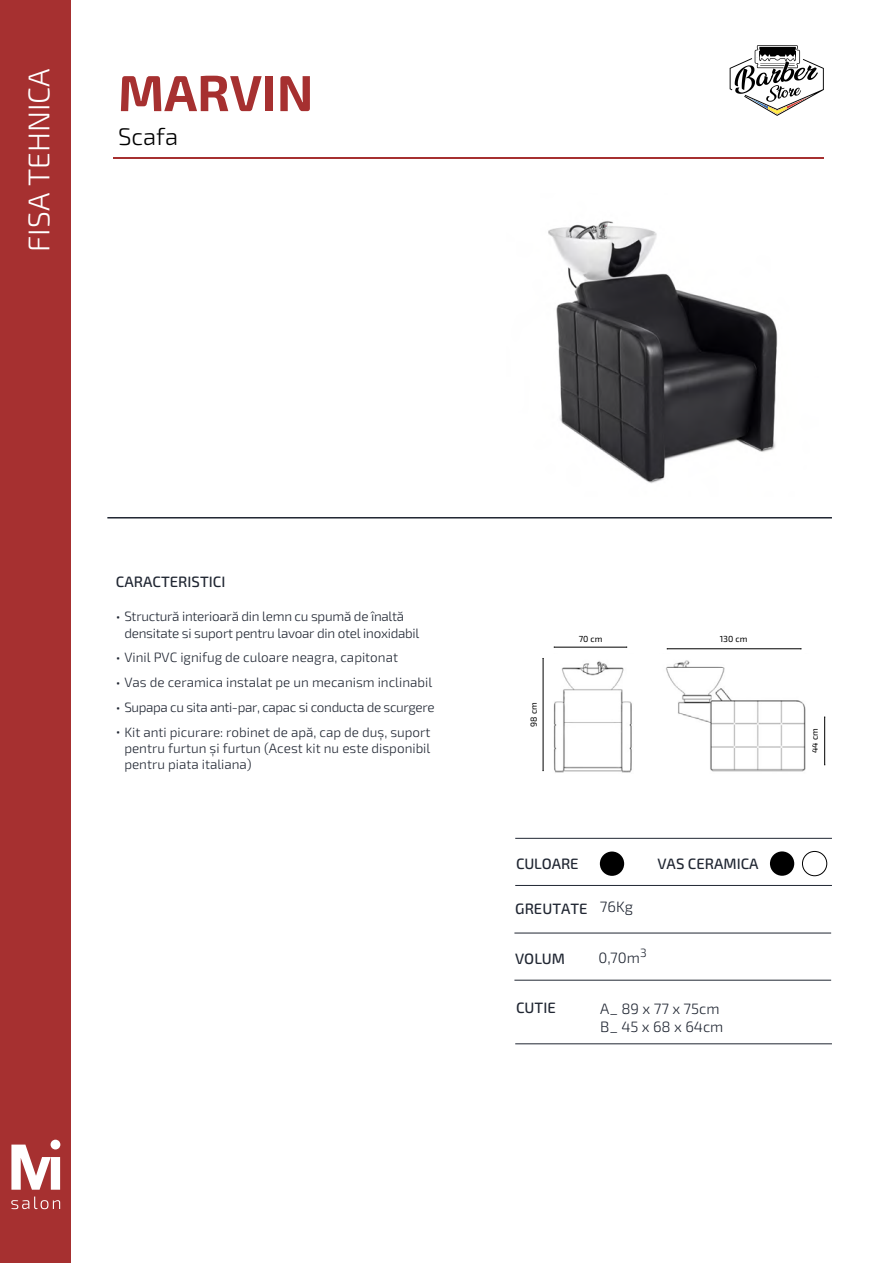
<style>
.page{position:relative;width:893px;height:1263px;background:#fff}
.page>*{position:absolute;margin:0;border:0;box-sizing:border-box;transform-origin:0 0}
.t1{font:700 50.7px "Exo 2";color:#a63030}
.t2{font:300 30px "Exo 2";color:#fff}
.t3{font:300 24px "Exo 2";color:#000}
.t4{font:500 15px "Exo 2";color:#202632}
.t5{font:300 15px/18px "Exo 2";color:#202632}
.t6{font:300 13.5px/16.2px "Exo 2";color:#202632;text-align:justify}
.t7{font:300 13.5px/16.2px "Exo 2";letter-spacing:-.02em;color:#202632}
.t8{font:300 13.5px "Exo 2";letter-spacing:-.025em;color:#202632}
.t9{font:8.85px "Exo 2";color:#000}
</style>
<div class="page">
<hr style="left:107px;top:517px;width:725px;height:1px;background:#202632">
<hr style="left:515px;top:838px;width:317px;height:1px;background:#202632">
<hr style="left:514px;top:980px;width:317px;height:1px;background:#202632">
<hr style="left:515px;top:1043px;width:317px;height:1px;background:#202632">
<hr style="left:514px;top:933px;width:317px;height:1px;background:#202632">
<hr style="left:515px;top:885px;width:317px;height:1px;background:#202632">
<div style="left:600px;top:851px;width:24px;height:25px;background:#000;border-radius:50%"></div>
<img style="left:548px;top:221px;width:230px;height:262px">
<div style="left:770px;top:851px;width:24px;height:25px;background:#000;border-radius:50%"></div>
<div style="left:802px;top:851px;width:25px;height:25px;border:1px solid #000;border-radius:50%"></div>
<hr style="left:667px;top:648px;width:134px;height:1px;background:#000">
<hr style="left:554px;top:647px;width:73px;height:1px;background:#000">
<hr style="left:543px;top:658px;width:1px;height:113px;background:#000">
<hr style="left:824px;top:717px;width:1px;height:48px;background:#000">
<img style="left:553px;top:660px;width:253px;height:113px">
<hr style="left:114px;top:157px;width:710px;height:1px;background:#a63030">
<svg style="left:730px;top:45px;width:94px;height:71px"></svg>
<div style="left:0;top:0;width:71px;height:1263px;background:#a63030"></div>
<svg style="left:11px;top:1144px;width:49px;height:46px"></svg>
<div style="left:50px;top:1139px;width:10px;height:10px;background:#fff;border-radius:50%"></div>
<svg style="left:11px;top:1196px;width:49px;height:13px"></svg>
<h2 class="t2" style="left:22px;top:252px;width:185px;rotate:-90deg">FISA TEHNICA</h2>
<h1 class="t1" style="left:118px;top:63px;width:197px">MARVIN</h1>
<h3 class="t3" style="left:118px;top:122px;width:62px">Scafa</h3>
<p class="t4" style="left:116px;top:573px;width:111px">CARACTERISTICI</p>
<p class="t7" style="left:124px;top:609px;width:297px;text-indent:-9px">• Structură interioară din lemn cu spumă de înaltă densitate si suport pentru lavoar din otel inoxidabil</p>
<p class="t6" style="left:116px;top:650px;width:284px">• Vinil PVC ignifug de culoare neagra, capitonat</p>
<p class="t6" style="left:116px;top:674px;width:318px">• Vas de ceramica instalat pe un mecanism inclinabil</p>
<p class="t8" style="left:116px;top:699px;width:320px">• Supapa cu sita anti-par, capac si conducta de scurgere</p>
<p class="t6" style="left:124px;top:724px;width:308px;text-indent:-9px">• Kit anti picurare: robinet de apă, cap de duș, suport pentru furtun și furtun (Acest kit nu este disponibil pentru piata italiana)</p>
<p class="t9" style="left:527px;top:727px;width:26px;rotate:-90deg">98 cm</p>
<p class="t9" style="left:579px;top:633px;width:25px">70 cm</p>
<p class="t9" style="left:720px;top:633px;width:29px">130 cm</p>
<p class="t4" style="left:516px;top:855px;width:64px">CULOARE</p>
<p class="t4" style="left:515px;top:899px;width:74px">GREUTATE</p>
<p class="t4" style="left:515px;top:950px;width:51px">VOLUM</p>
<p class="t4" style="left:516px;top:998px;width:41px">CUTIE</p>
<p class="t4" style="left:657px;top:855px;width:103px">VAS CERAMICA</p>
<p class="t5" style="left:600px;top:898px;width:35px">76Kg</p>
<p class="t5" style="left:599px;top:949px;width:50px">0,70m<sup>3</sup></p>
<p class="t5" style="left:600px;top:1000px;width:125px">A_ 89 x 77 x 75cm<br>B_ 45 x 68 x 64cm</p>
<p class="t9" style="left:808px;top:753px;width:26px;rotate:-90deg">44 cm</p>
</div>
